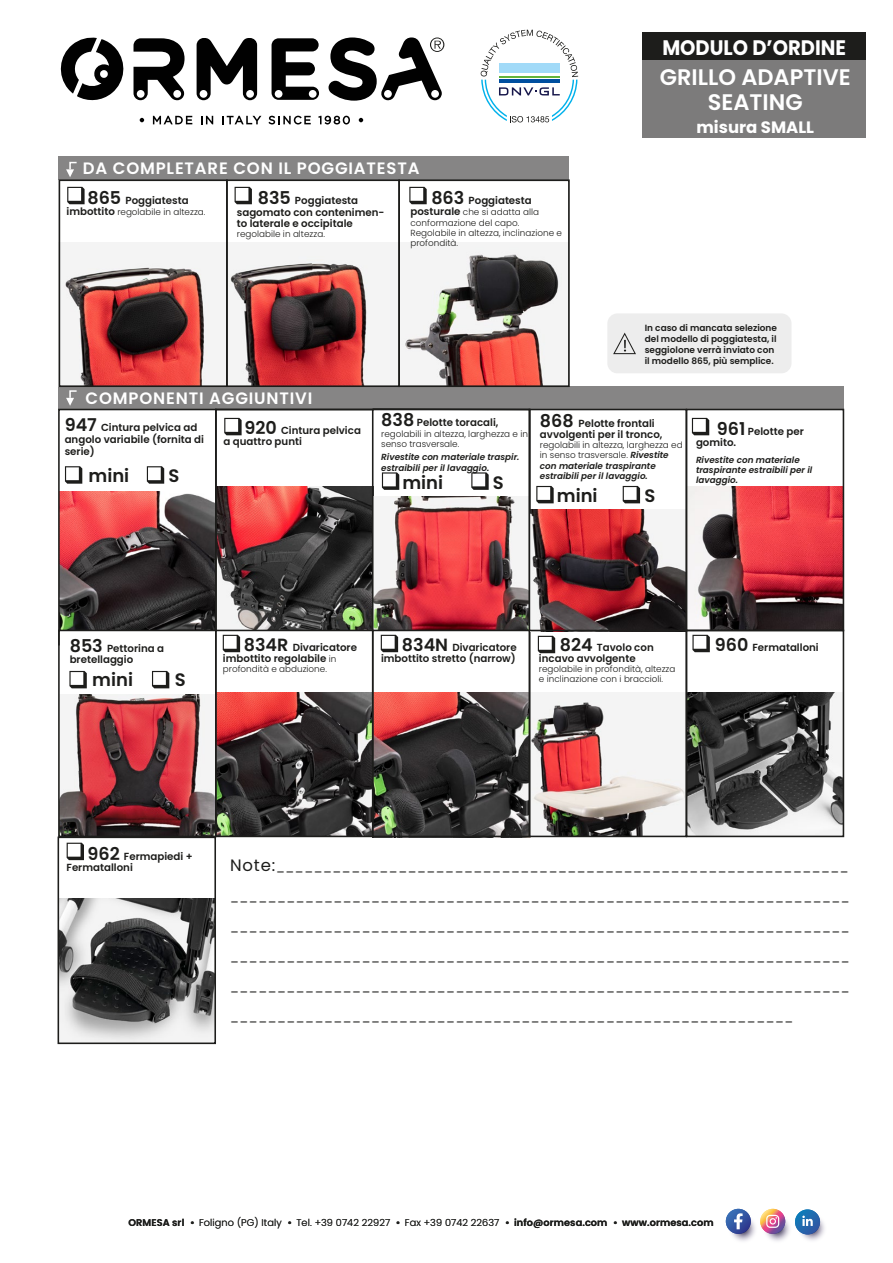
<style>
.page{position:relative;width:893px;height:1263px;background:#fff}
.page>*{position:absolute;margin:0;border:0;box-sizing:border-box;transform-origin:0 0}
.t1{font:600 22.5px/25.5px "Poppins";color:#fff;text-align:center}
.t2{font:700 21px "Poppins";color:#fff;scale:.93 1}
.t3{font:600 18px "Poppins";color:#1d1d1b}
.t4{font:600 16.5px "Poppins";letter-spacing:.05em;color:#fff}
.t5{font:700 16.5px "Poppins";color:#fff}
.t6{font:12px "Poppins";color:#1d1d1b}
.t7{font:600 10.35px/11.1px "Poppins";color:#1d1d1b}
.t8{font:300 9.75px "Poppins";letter-spacing:.01em;color:#1e1f1d}
.t9{font:600 9px/10.9px "Poppins";color:#1d1d1b}
.t10{font:300 8.85px/10.4px "Poppins";color:#1d1d1b}
.t11{font:italic 600 8.85px/10.4px "Poppins";color:#1d1d1b}
.s1{font-size:17.7px}
.s2{font-weight:600;font-size:10.35px}
.s3{font-weight:300;font-style:normal}
.s4{font-weight:300;font-size:8.85px}
.s5{font-size:16.5px}
.s6{font-weight:600}
</style>
<div class="page">
<img style="left:61px;top:898px;width:152px;height:143px">
<div style="left:58px;top:386px;width:785px;height:24px;background:#868585"></div>
<img style="left:218px;top:692px;width:623px;height:142px">
<img style="left:61px;top:694px;width:153px;height:140px">
<img style="left:689px;top:486px;width:152px;height:142px">
<svg style="left:153px;top:116px;width:39px;height:8px"></svg>
<svg style="left:201px;top:116px;width:12px;height:8px"></svg>
<svg style="left:222px;top:116px;width:39px;height:8px"></svg>
<svg style="left:268px;top:116px;width:43px;height:8px"></svg>
<svg style="left:318px;top:116px;width:32px;height:9px"></svg>
<svg style="left:140px;top:118px;width:4px;height:4px"></svg>
<svg style="left:359px;top:118px;width:4px;height:4px"></svg>
<svg style="left:60px;top:37px;width:64px;height:64px"></svg>
<svg style="left:134px;top:37px;width:310px;height:64px"></svg>
<svg style="left:481px;top:30px;width:97px;height:92px"></svg>
<svg style="left:69px;top:671px;width:18px;height:17px"></svg>
<div style="left:215px;top:630px;width:158px;height:207px;border:2px solid #1d1d1b"></div>
<div style="left:58px;top:630px;width:159px;height:207px;border:2px solid #1d1d1b"></div>
<div style="left:372px;top:630px;width:158px;height:207px;border:2px solid #1d1d1b"></div>
<div style="left:529px;top:630px;width:158px;height:207px;border:2px solid #1d1d1b"></div>
<div style="left:686px;top:630px;width:158px;height:207px;border:2px solid #1d1d1b"></div>
<svg style="left:692px;top:635px;width:18px;height:17px"></svg>
<svg style="left:623px;top:486px;width:17px;height:17px"></svg>
<svg style="left:152px;top:671px;width:17px;height:17px"></svg>
<svg style="left:692px;top:418px;width:17px;height:17px"></svg>
<div style="left:607px;top:313px;width:184px;height:60px;background:#ededed;border-radius:10px"></div>
<svg style="left:613px;top:333px;width:23px;height:21px"></svg>
<div style="left:643px;top:33px;width:223px;height:105px;background:#7c7b7b"></div>
<div style="left:643px;top:33px;width:223px;height:27px;background:#1d1d1b"></div>
<div style="left:58px;top:156px;width:511px;height:24px;background:#868585"></div>
<svg style="left:66px;top:161px;width:11px;height:16px"></svg>
<svg style="left:58px;top:390px;width:497px;height:263px"></svg>
<img style="left:532px;top:510px;width:152px;height:118px">
<div style="left:58px;top:836px;width:158px;height:208px;border:2px solid #1d1d1b"></div>
<svg style="left:67px;top:843px;width:17px;height:17px"></svg>
<img style="left:58px;top:242px;width:167px;height:144px">
<img style="left:229px;top:242px;width:338px;height:142px">
<svg style="left:235px;top:187px;width:17px;height:17px"></svg>
<svg style="left:67px;top:187px;width:18px;height:17px"></svg>
<svg style="left:409px;top:187px;width:18px;height:17px"></svg>
<div style="left:226px;top:179px;width:174px;height:208px;border:2px solid #1d1d1b"></div>
<div style="left:59px;top:179px;width:169px;height:208px;border:2px solid #1d1d1b"></div>
<div style="left:398px;top:179px;width:172px;height:208px;border:2px solid #1d1d1b"></div>
<div style="left:686px;top:409px;width:158px;height:222px;border:2px solid #1d1d1b"></div>
<div style="left:529px;top:409px;width:158px;height:222px;border:2px solid #1d1d1b"></div>
<svg style="left:796px;top:1212px;width:31px;height:31px"></svg>
<svg style="left:795px;top:1209px;width:25px;height:25px"></svg>
<svg style="left:802px;top:1215px;width:11px;height:11px"></svg>
<svg style="left:761px;top:1213px;width:31px;height:31px"></svg>
<svg style="left:760px;top:1209px;width:25px;height:25px"></svg>
<svg style="left:766px;top:1215px;width:13px;height:13px"></svg>
<svg style="left:727px;top:1213px;width:31px;height:31px"></svg>
<svg style="left:726px;top:1209px;width:25px;height:25px"></svg>
<svg style="left:734px;top:1213px;width:9px;height:16px"></svg>
<h2 class="t2" style="left:662px;top:35px;width:199px">MODULO D’ORDINE</h2>
<h1 class="t1" style="left:660px;top:64px;width:192px">GRILLO ADAPTIVE<br>SEATING</h1>
<h3 class="t4" style="left:83px;top:159px;width:338px">DA COMPLETARE CON IL POGGIATESTA</h3>
<p class="t7" style="left:87px;top:195px;width:103px"><span class="s1">865</span> Poggiatesta</p>
<p class="t10" style="left:67px;top:207px;width:140px"><span class="s2">imbottito</span> regolabile in altezza.</p>
<p class="t7" style="left:237px;top:195px;width:149px;text-indent:21px"><span class="s1">835</span> Poggiatesta sagomato con contenimen&shy;to laterale e occipitale</p>
<p class="t10" style="left:237px;top:229px;width:90px">regolabile in altezza.</p>
<p class="t7" style="left:431px;top:195px;width:102px"><span class="s1">863</span> Poggiatesta</p>
<p class="t10" style="left:410px;top:207px;width:153px"><span class="s2">posturale</span> che si adatta alla conformazione del capo.<br>Regolabile in altezza, inclinazione e profondità.</p>
<h3 class="t4" style="left:86px;top:389px;width:228px">COMPONENTI AGGIUNTIVI</h3>
<h3 class="t5" style="left:696px;top:117px;width:119px">misura SMALL</h3>
<p class="t9" style="left:645px;top:323px;width:134px">In caso di mancata selezione del modello di poggiatesta, il seggiolone verrà inviato con il modello 865, più semplice.</p>
<p class="t7" style="left:381px;top:417px;width:119px"><span class="s1">838</span> Pelotte toracali,</p>
<p class="t10" style="left:381px;top:428px;width:148px">regolabili in altezza, larghezza e in senso trasversale.</p>
<p class="t11" style="left:381px;top:452px;width:140px">Rivestite con materiale traspir. estraibili per il lavaggio.</p>
<p class="t7" style="left:65px;top:421px;width:141px;line-height:12px"><span class="s1">947</span> Cintura pelvica ad angolo variabile (fornita di serie)</p>
<p class="t7" style="left:224px;top:425px;width:139px;text-indent:21px"><span class="s1">920</span> Cintura pelvica a quattro punti</p>
<h3 class="t3" style="left:88px;top:466px;width:42px">mini</h3>
<h3 class="t3" style="left:168px;top:466px;width:12px">S</h3>
<h3 class="t3" style="left:402px;top:472px;width:42px">mini</h3>
<h3 class="t3" style="left:493px;top:472px;width:12px">S</h3>
<p class="t7" style="left:540px;top:418px;width:124px"><span class="s1">868</span> Pelotte frontali avvolgenti per il tronco,</p>
<p class="t11" style="left:540px;top:440px;width:144px"><span class="s3">regolabili in altezza, larghezza ed in senso trasversale.</span> Rivestite con materiale traspirante estraibili per il lavaggio.</p>
<h3 class="t3" style="left:557px;top:485px;width:42px">mini</h3>
<h3 class="t3" style="left:644px;top:485px;width:12px">S</h3>
<p class="t7" style="left:696px;top:426px;width:109px;text-indent:21px"><span class="s1">961</span> Pelotte per gomito.</p>
<p class="t11" style="left:696px;top:455px;width:118px">Rivestite con materiale traspirante estraibili per il lavaggio.</p>
<p class="t7" style="left:70px;top:643px;width:96px"><span class="s1">853</span> Pettorina a</p>
<p class="t7" style="left:715px;top:642px;width:106px"><span class="s1">960</span> Fermatalloni</p>
<p class="t7" style="left:70px;top:654px;width:65px">bretellaggio</p>
<p class="t7" style="left:223px;top:642px;width:136px;text-indent:21px"><span class="s1">834R</span> Divaricatore imbottito regolabile <span class="s4">in</span></p>
<p class="t10" style="left:223px;top:664px;width:105px">profondità e abduzione.</p>
<p class="t7" style="left:381px;top:642px;width:137px;text-align:right"><span class="s1">834N</span> Divaricatore imbottito stretto (narrow)</p>
<p class="t7" style="left:539px;top:642px;width:116px;text-indent:21px"><span class="s1">824</span> Tavolo con incavo avvolgente</p>
<p class="t10" style="left:539px;top:664px;width:138px">regolabile in profondità, altezza e inclinazione con i braccioli.</p>
<h3 class="t3" style="left:92px;top:669px;width:42px">mini</h3>
<h3 class="t3" style="left:175px;top:669px;width:12px">S</h3>
<p class="t7" style="left:67px;top:851px;width:128px;text-indent:21px"><span class="s1">962</span> Fermapiedi +<br>Fermatalloni</p>
<p class="t6" style="left:230px;top:860px;width:620px"><span class="s5">Note:</span>_____________________________________________________________</p>
<p class="t6" style="left:230px;top:890px;width:621px">__________________________________________________________________</p>
<p class="t6" style="left:230px;top:920px;width:621px">__________________________________________________________________</p>
<p class="t6" style="left:230px;top:950px;width:621px">__________________________________________________________________</p>
<p class="t6" style="left:230px;top:980px;width:621px">__________________________________________________________________</p>
<p class="t6" style="left:230px;top:1010px;width:565px">____________________________________________________________</p>
<p class="t8" style="left:128px;top:1217px;width:587px"><span class="s6">ORMESA srl •</span> Foligno (PG) Italy <span class="s6">•</span> Tel. +39 0742 22927 <span class="s6">•</span> Fax +39 0742 22637 <span class="s6">• info@ormesa.com • www.ormesa.com</span></p>
</div>
